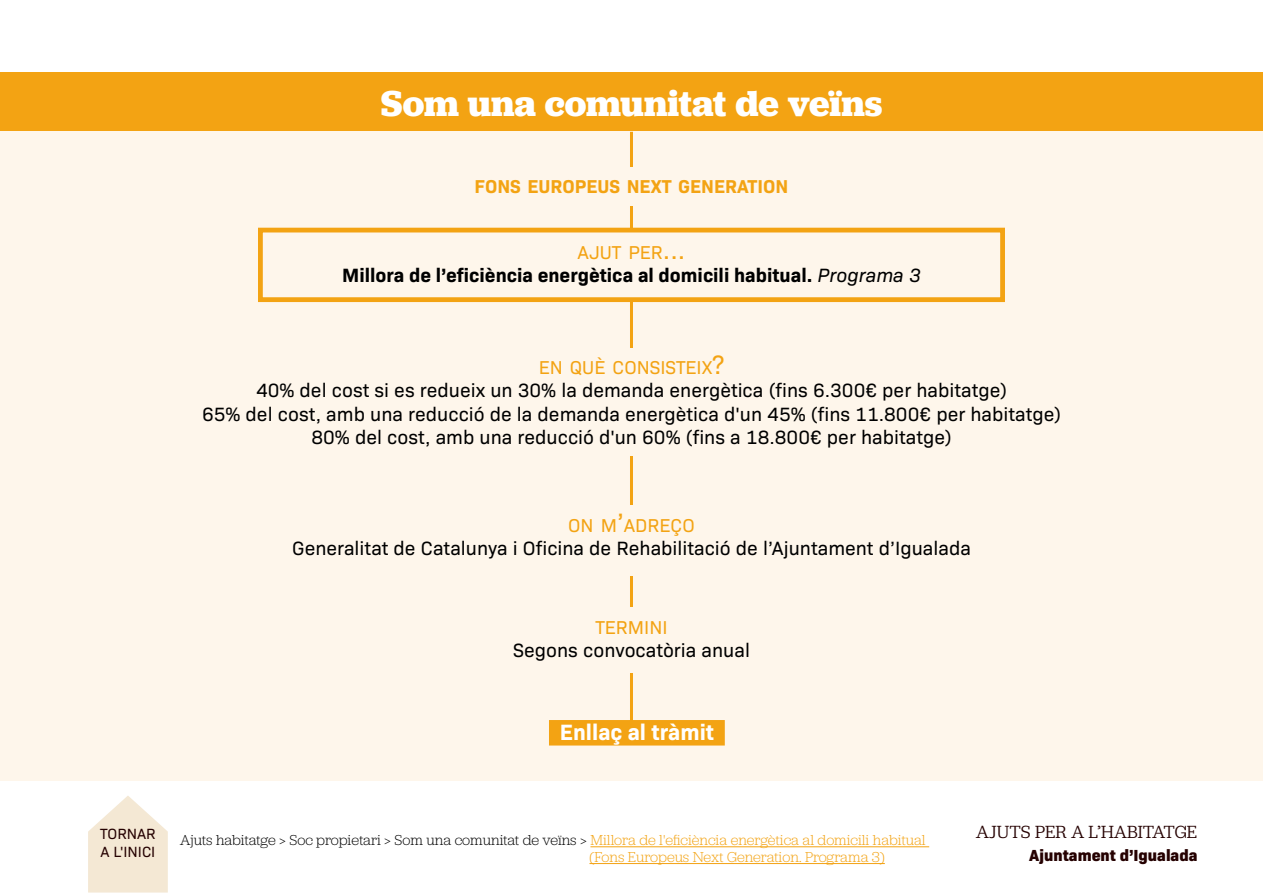
<style>
.page{position:relative;width:1263px;height:893px;background:#fff}
.page>*{position:absolute;margin:0;border:0;box-sizing:border-box;transform-origin:0 0}
.t1{font:700 37.5px "Jubilat";letter-spacing:-.005em;color:#fff}
.t2{font:700 22.5px "Bio Sans";color:#fff}
.t3{font:19.5px/23.4px "Bio Sans";color:#000;text-align:center}
.t4{font:700 19.5px "Bio Sans";color:#000}
.t5{font:18.9px "Bio Sans";color:#f3a313}
.t6{font:700 18.9px "Bio Sans";color:#f3a313}
.t7{font:18.3px "Jubilat";color:#250101}
.t8{font:800 16.35px "Bio Sans";color:#250101}
.t9{font:300 15px/16.8px "Jubilat";color:#f3a313}
.t10{font:15px/18px "Bio Sans";color:#250101}
.s1{font-size:27px}
.s2{font-weight:400;font-style:italic}
.s3{color:#000}
</style>
<div class="page">
<svg style="left:88px;top:796px;width:80px;height:96px"></svg>
<div style="left:0;top:73px;width:1263px;height:59px;background:#f3a313"></div>
<div style="left:0;top:132px;width:1263px;height:649px;background:#fef6eb"></div>
<div style="left:549px;top:720px;width:176px;height:25px;background:#f3a313"></div>
<hr style="left:630px;top:132px;width:3px;height:591px;background:#f3a313">
<div style="left:131px;top:348px;width:1001px;height:108px;background:#fef6eb"></div>
<div style="left:131px;top:608px;width:1001px;height:65px;background:#fef6eb"></div>
<div style="left:260px;top:230px;width:742px;height:70px;background:#fef6eb"></div>
<div style="left:258px;top:228px;width:747px;height:74px;border:5px solid #f3a313"></div>
<div style="left:412px;top:167px;width:439px;height:39px;background:#fef6eb"></div>
<hr style="left:590px;top:846px;width:339px;height:1px;background:#f3a313">
<hr style="left:589px;top:863px;width:296px;height:1px;background:#f3a313">
<h1 class="t1" style="left:380px;top:79px;width:503px">Som una comunitat de veïns</h1>
<p class="t6" style="left:474px;top:172px;width:315px">FONS EUROPEUS NEXT GENERATION</p>
<p class="t5" style="left:578px;top:238px;width:109px">AJUT PER<span class="s1">...</span></p>
<p class="t4" style="left:342px;top:260px;width:580px">Millora de l’eficiència energètica al domicili habitual. <span class="s2">Programa 3</span></p>
<p class="t5" style="left:539px;top:353px;width:187px">EN QUÈ CONSISTEIX<span class="s1">?</span></p>
<p class="t3" style="left:202px;top:377px;width:860px">40% del cost si es redueix un 30% la demanda energètica (fins 6.300€ per habitatge)<br>65% del cost, amb una reducció de la demanda energètica d'un 45% (fins 11.800€ per habitatge)<br>80% del cost, amb una reducció d'un 60% (fins a 18.800€ per habitatge)</p>
<p class="t5" style="left:568px;top:511px;width:128px">ON M<span class="s1">’</span>ADREÇO</p>
<p class="t3" style="left:292px;top:535px;width:680px">Generalitat de Catalunya i Oficina de Rehabilitació de l’Ajuntament d’Igualada</p>
<p class="t5" style="left:595px;top:613px;width:74px">TERMINI</p>
<p class="t3" style="left:513px;top:637px;width:238px">Segons convocatòria anual</p>
<p class="t2" style="left:560px;top:715px;width:156px">Enllaç al tràmit</p>
<p class="t10" style="left:100px;top:824px;width:57px">TORNAR<br>A L'INICI</p>
<p class="t9" style="left:589px;top:831px;width:338px;text-indent:-410px"><span class="s3">Ajuts habitatge &gt; Soc propietari &gt; Som una comunitat de veïns &gt;</span> Millora de l'eficiència energètica al domicili habitual (Fons Europeus Next Generation. Programa 3)</p>
<p class="t7" style="left:976px;top:821px;width:223px">AJUTS PER A L’HABITATGE</p>
<p class="t8" style="left:1029px;top:842px;width:170px">Ajuntament d’Igualada</p>
</div>
